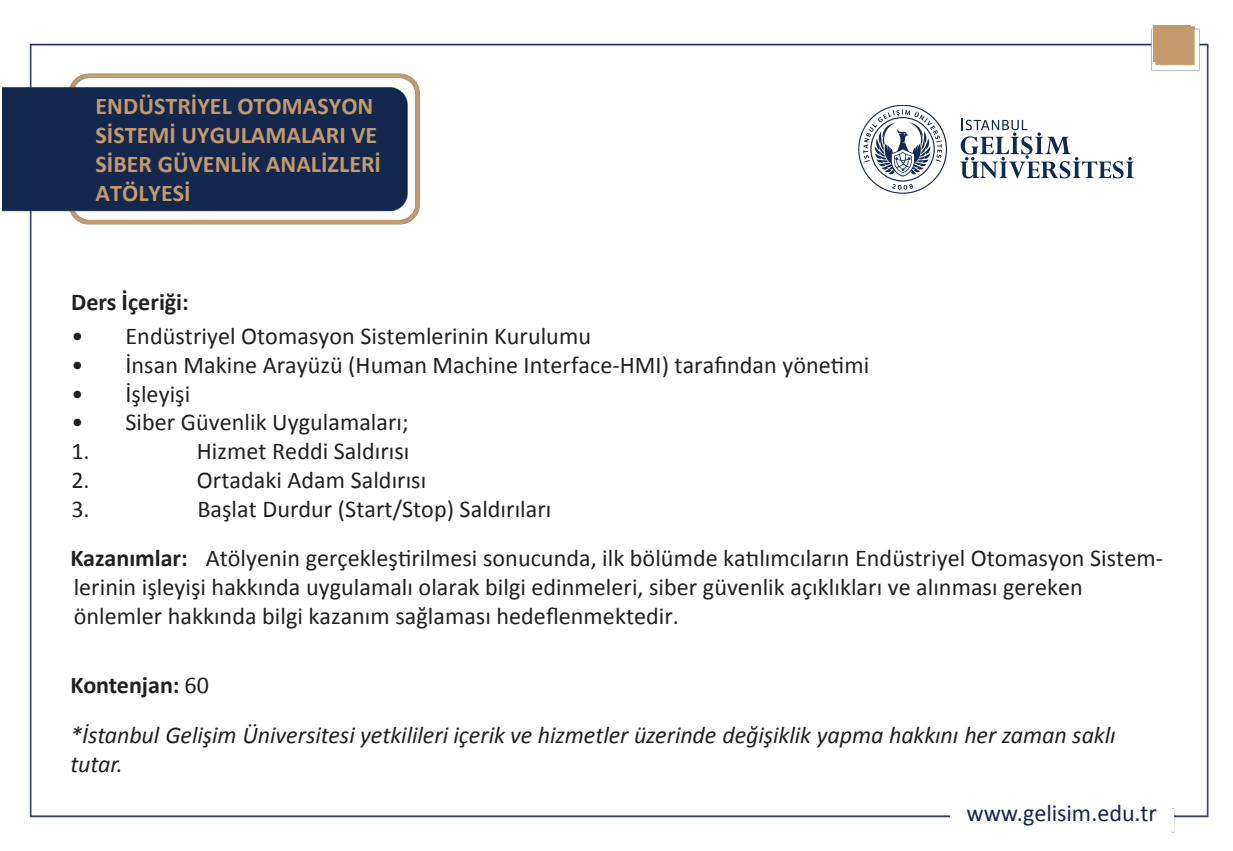
<style>
.page{position:relative;width:1233px;height:851px;background:#fff}
.page>*{position:absolute;margin:0;border:0;box-sizing:border-box;transform-origin:0 0}
.t1{font:24.15px/29px "Calibri";color:#231f20}
.t2{font:italic 24.15px/50.4px "Calibri";letter-spacing:-.005em;color:#231f20}
.t3{font:700 24.15px "Calibri";color:#231f20}
.t4{font:24.15px "Calibri";letter-spacing:-.005em;color:#15274d}
.t5{font:700 24px/28.8px "Calibri";color:#c29a6d}
.s1{font-weight:700;font-style:normal}
.s2{font-style:normal}
</style>
<div class="page">
<img style="left:3px;top:26px;width:1206px;height:807px">
<svg style="left:858px;top:105px;width:89px;height:89px"></svg>
<svg style="left:960px;top:118px;width:173px;height:60px"></svg>
<div style="left:92px;top:112px;width:266px;height:69px;background:#15274d"></div>
<div style="left:951px;top:791px;width:221px;height:42px;background:#fff"></div>
<div style="left:1153px;top:25px;width:38px;height:37px;background:#c29a6d"></div>
<p class="t5" style="left:96px;top:91px;width:287px">ENDÜSTRİYEL OTOMASYON<br>SİSTEMİ UYGULAMALARI VE<br>SİBER GÜVENLİK ANALİZLERİ<br>ATÖLYESİ</p>
<p class="t3" style="left:71px;top:285px;width:119px">Ders İçeriği:</p>
<p class="t1" style="left:71px;top:320px;width:521px">• Endüstriyel Otomasyon Sistemlerinin Kurulumu</p>
<p class="t1" style="left:71px;top:349px;width:799px">• İnsan Makine Arayüzü (Human Machine Interface-HMI) tarafından yönetimi</p>
<p class="t1" style="left:71px;top:378px;width:120px">• İşleyişi</p>
<p class="t1" style="left:71px;top:407px;width:339px">• Siber Güvenlik Uygulamaları;<br>1.</p>
<p class="t1" style="left:197px;top:436px;width:214px">Hizmet Reddi Saldırısı</p>
<p class="t1" style="left:71px;top:465px;width:20px">2.</p>
<p class="t1" style="left:197px;top:465px;width:231px">Ortadaki Adam Saldırısı</p>
<p class="t1" style="left:71px;top:494px;width:20px">3.</p>
<p class="t1" style="left:206px;top:484px;width:959px;line-height:48.8px;text-indent:-8px">Başlat Durdur (Start/Stop) Saldırıları<br>Atölyenin gerçekleştirilmesi sonucunda, ilk bölümde katılımcıların Endüstriyel Otomasyon Sistem-</p>
<p class="t1" style="left:74px;top:571px;width:1011px">lerinin işleyişi hakkında uygulamalı olarak bilgi edinmeleri, siber güvenlik açıklıkları ve alınması gereken önlemler hakkında bilgi kazanım sağlaması hedeflenmektedir.</p>
<p class="t3" style="left:70px;top:541px;width:119px">Kazanımlar:</p>
<p class="t2" style="left:70px;top:658px;width:1047px"><span class="s1">Kontenjan:</span> <span class="s2">60<br></span>*İstanbul Gelişim Üniversitesi yetkilileri içerik ve hizmetler üzerinde değişiklik yapma hakkını her zaman saklı</p>
<p class="t2" style="left:70px;top:737px;width:54px">tutar.</p>
<p class="t4" style="left:966px;top:796px;width:192px">www.gelisim.edu.tr</p>
</div>
